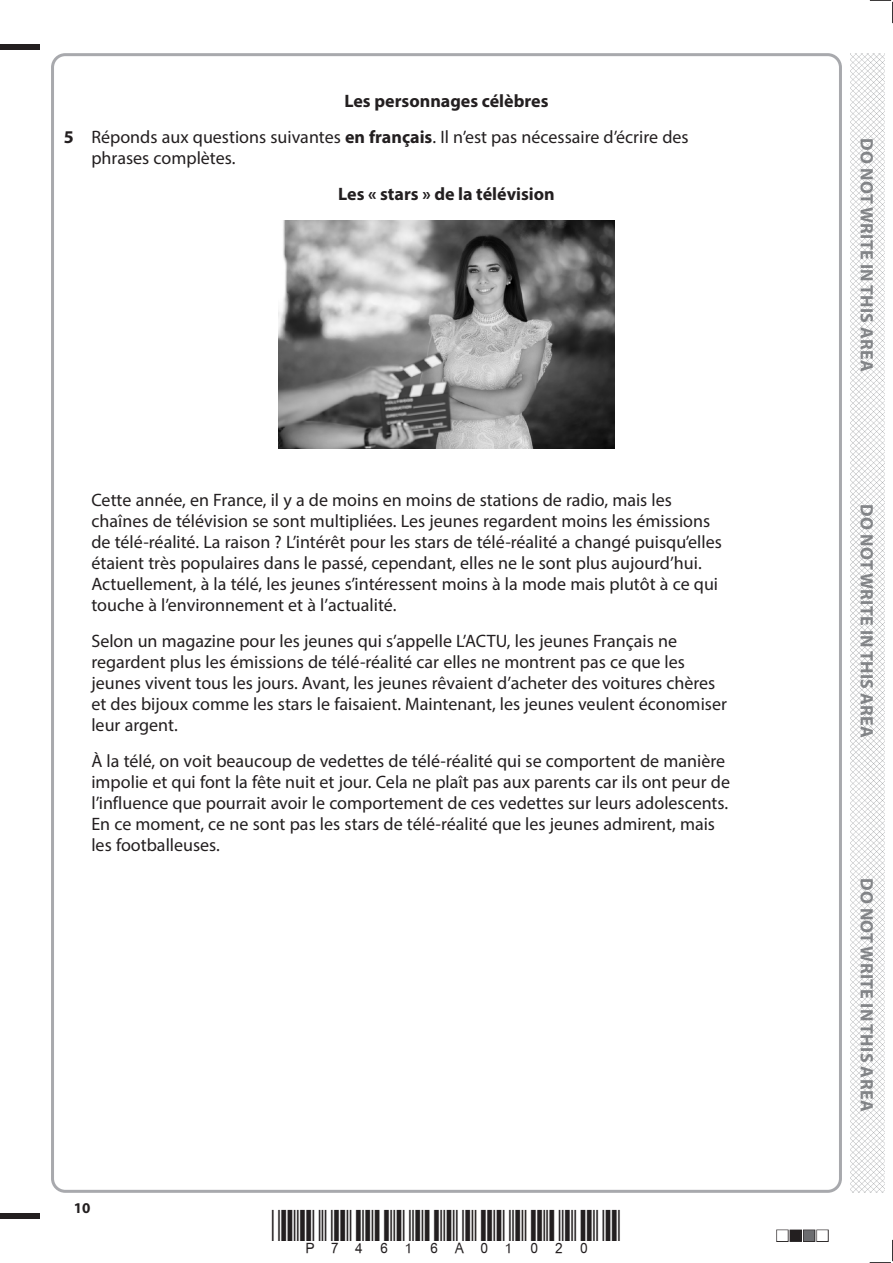
<style>
.page{position:relative;width:893px;height:1263px;background:#fff}
.page>*{position:absolute;margin:0;border:0;box-sizing:border-box;transform-origin:0 0}
.t1{font:18px/21px "Myriad Pro";color:#231f20}
.t2{font:700 18px "Myriad Pro";letter-spacing:.02em;color:#808285}
.t3{font:700 18px "Myriad Pro";color:#231f20}
.t4{font:700 15px "Myriad Pro";color:#231f20}
.s1{font-weight:700}
</style>
<div class="page">
<div style="left:0;top:44px;width:40px;height:5px;background:#231f20"></div>
<div style="left:0;top:1214px;width:40px;height:5px;background:#231f20"></div>
<svg style="left:870px;top:0;width:23px;height:23px"></svg>
<svg style="left:870px;top:1240px;width:23px;height:23px"></svg>
<img style="left:850px;top:53px;width:34px;height:1140px">
<img style="left:278px;top:221px;width:337px;height:227px">
<p class="t1" style="left:64px;top:83px;width:626px;line-height:36px;text-indent:281px"><span class="s1">Les personnages célèbres<br>5</span> Réponds aux questions suivantes <span class="s1">en français</span>. Il n’est pas nécessaire d’écrire des</p>
<p class="t1" style="left:91px;top:147px;width:146px">phrases complètes.</p>
<p class="t3" style="left:338px;top:182px;width:218px">Les « stars » de la télévision</p>
<p class="t1" style="left:91px;top:489px;width:632px">Cette année, en France, il y a de moins en moins de stations de radio, mais les chaînes de télévision se sont multipliées. Les jeunes regardent moins les émissions de télé-réalité. La raison ? L’intérêt pour les stars de télé-réalité a changé puisqu’elles étaient très populaires dans le passé, cependant, elles ne le sont plus aujourd’hui.<br>Actuellement, à la télé, les jeunes s’intéressent moins à la mode mais plutôt à ce qui touche à l’environnement et à l’actualité.</p>
<p class="t1" style="left:91px;top:630px;width:637px">Selon un magazine pour les jeunes qui s’appelle L’ACTU, les jeunes Français ne regardent plus les émissions de télé-réalité car elles ne montrent pas ce que les jeunes vivent tous les jours. Avant, les jeunes rêvaient d’acheter des voitures chères et des bijoux comme les stars le faisaient. Maintenant, les jeunes veulent économiser leur argent.</p>
<p class="t1" style="left:91px;top:750px;width:640px">À la télé, on voit beaucoup de vedettes de télé-réalité qui se comportent de manière impolie et qui font la fête nuit et jour. Cela ne plaît pas aux parents car ils ont peur de l’influence que pourrait avoir le comportement de ces vedettes sur leurs adolescents.<br>En ce moment, ce ne sont pas les stars de télé-réalité que les jeunes admirent, mais les footballeuses.</p>
<p class="t4" style="left:74px;top:1198px;width:18px">10</p>
<p class="t2" style="left:878px;top:138px;width:235px;rotate:90deg">DO NOT WRITE IN THIS AREA</p>
<p class="t2" style="left:878px;top:504px;width:235px;rotate:90deg">DO NOT WRITE IN THIS AREA</p>
<p class="t2" style="left:878px;top:878px;width:235px;rotate:90deg">DO NOT WRITE IN THIS AREA</p>
</div>
